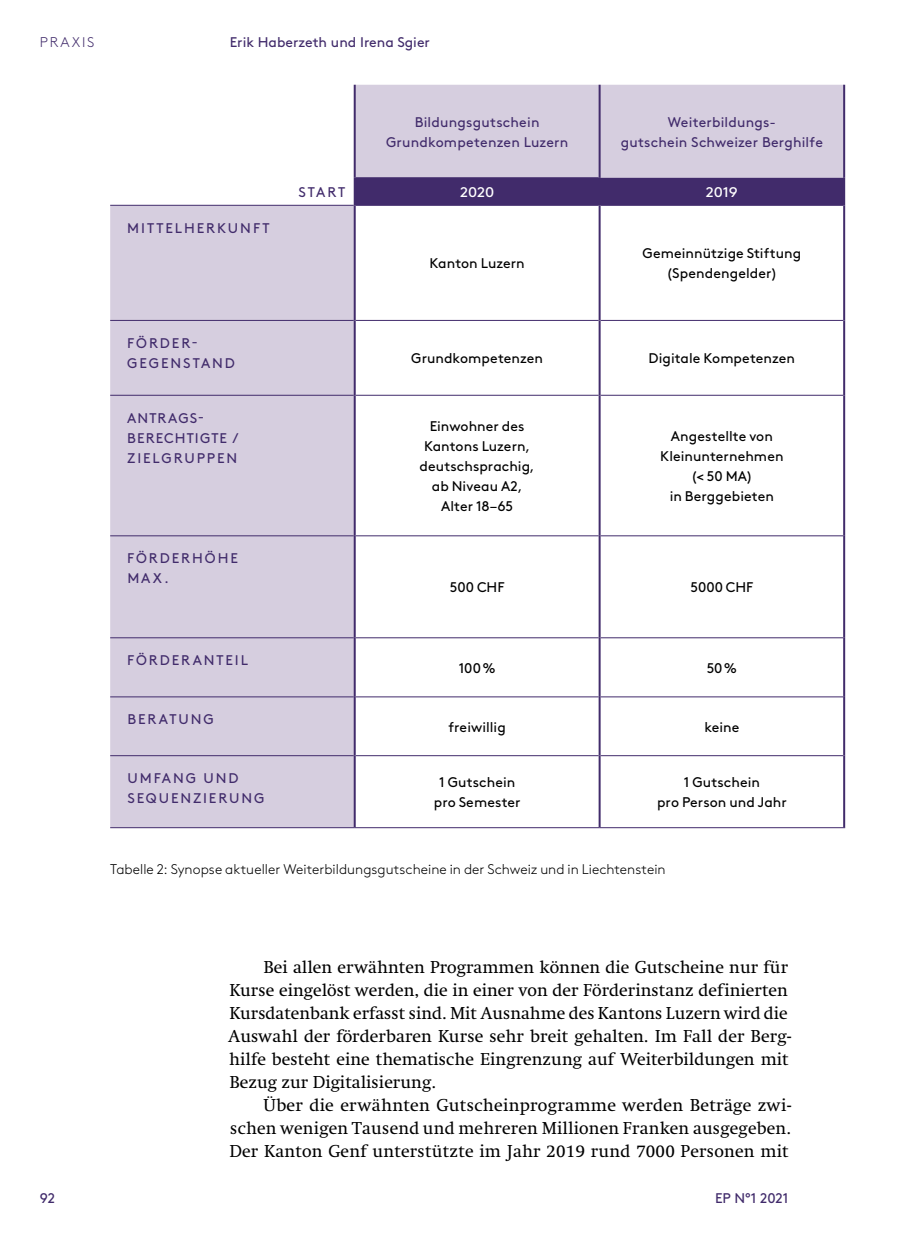
<style>
.page{position:relative;width:902px;height:1242px;background:#fff}
.page>*{position:absolute;margin:0;border:0;box-sizing:border-box;transform-origin:0 0}
.t1{font:17.6px/23px "Swift LT Pro";color:#000}
.t2{font:14px/20px "Brown Pro";letter-spacing:.005em;color:#000;text-align:center}
.t3{font:14px/20px "Brown Pro";letter-spacing:.015em;color:#412b6b;text-align:center}
.t4{font:300 14px "Brown Pro";letter-spacing:.005em;color:#000}
.t5{font:14px/20px "Brown Pro";letter-spacing:.14em;color:#412b6b}
.t6{font:14px/20px "Brown Pro";letter-spacing:.07em;color:#412b6b}
.t7{font:14px "Brown Pro";color:#412b6b}
.t8{font:14px "Brown Pro";letter-spacing:.135em;color:#412b6b}
.t9{font:14px "Brown Pro";letter-spacing:-.01em;color:#fff;scale:1.11 1}
.t10{font:300 14px "Brown Pro";letter-spacing:.13em;color:#412b6b}
</style>
<div class="page">
<svg style="left:110px;top:85px;width:733px;height:742px"></svg>
<div style="left:355px;top:178px;width:488px;height:27px;background:#412b6b"></div>
<hr style="left:355px;top:205px;width:243px;height:1px;background:#412b6b">
<hr style="left:600px;top:205px;width:243px;height:1px;background:#412b6b">
<hr style="left:355px;top:320px;width:243px;height:1px;background:#412b6b">
<hr style="left:600px;top:320px;width:243px;height:1px;background:#412b6b">
<hr style="left:355px;top:395px;width:243px;height:1px;background:#412b6b">
<hr style="left:600px;top:395px;width:243px;height:1px;background:#412b6b">
<hr style="left:355px;top:535px;width:243px;height:1px;background:#412b6b">
<hr style="left:600px;top:535px;width:243px;height:1px;background:#412b6b">
<hr style="left:355px;top:637px;width:243px;height:1px;background:#412b6b">
<hr style="left:600px;top:637px;width:243px;height:1px;background:#412b6b">
<hr style="left:355px;top:696px;width:243px;height:1px;background:#412b6b">
<hr style="left:600px;top:696px;width:243px;height:1px;background:#412b6b">
<hr style="left:355px;top:755px;width:243px;height:1px;background:#412b6b">
<hr style="left:600px;top:755px;width:243px;height:1px;background:#412b6b">
<hr style="left:354px;top:827px;width:245px;height:1px;background:#412b6b">
<hr style="left:599px;top:827px;width:246px;height:1px;background:#412b6b">
<hr style="left:110px;top:205px;width:243px;height:1px;background:#412b6b">
<hr style="left:110px;top:320px;width:243px;height:1px;background:#412b6b">
<hr style="left:110px;top:395px;width:243px;height:1px;background:#412b6b">
<hr style="left:110px;top:535px;width:243px;height:1px;background:#412b6b">
<hr style="left:110px;top:637px;width:243px;height:1px;background:#412b6b">
<hr style="left:110px;top:696px;width:243px;height:1px;background:#412b6b">
<hr style="left:110px;top:755px;width:243px;height:1px;background:#412b6b">
<hr style="left:110px;top:827px;width:244px;height:1px;background:#412b6b">
<hr style="left:353px;top:178px;width:2px;height:27px;background:#412b6b">
<hr style="left:353px;top:205px;width:2px;height:115px;background:#412b6b">
<hr style="left:353px;top:320px;width:2px;height:75px;background:#412b6b">
<hr style="left:353px;top:395px;width:2px;height:141px;background:#412b6b">
<hr style="left:353px;top:536px;width:2px;height:102px;background:#412b6b">
<hr style="left:353px;top:638px;width:2px;height:59px;background:#412b6b">
<hr style="left:353px;top:697px;width:2px;height:58px;background:#412b6b">
<hr style="left:353px;top:755px;width:2px;height:72px;background:#412b6b">
<hr style="left:843px;top:85px;width:2px;height:93px;background:#412b6b">
<hr style="left:598px;top:178px;width:2px;height:27px;background:#412b6b">
<hr style="left:843px;top:178px;width:2px;height:27px;background:#412b6b">
<hr style="left:598px;top:205px;width:2px;height:115px;background:#412b6b">
<hr style="left:843px;top:205px;width:2px;height:115px;background:#412b6b">
<hr style="left:598px;top:320px;width:2px;height:75px;background:#412b6b">
<hr style="left:843px;top:320px;width:2px;height:75px;background:#412b6b">
<hr style="left:598px;top:395px;width:2px;height:141px;background:#412b6b">
<hr style="left:843px;top:395px;width:2px;height:141px;background:#412b6b">
<hr style="left:598px;top:536px;width:2px;height:102px;background:#412b6b">
<hr style="left:843px;top:536px;width:2px;height:102px;background:#412b6b">
<hr style="left:598px;top:638px;width:2px;height:59px;background:#412b6b">
<hr style="left:843px;top:638px;width:2px;height:59px;background:#412b6b">
<hr style="left:598px;top:697px;width:2px;height:58px;background:#412b6b">
<hr style="left:843px;top:697px;width:2px;height:58px;background:#412b6b">
<hr style="left:598px;top:755px;width:2px;height:72px;background:#412b6b">
<hr style="left:843px;top:755px;width:2px;height:72px;background:#412b6b">
<hr style="left:598px;top:85px;width:2px;height:93px;background:#412b6b">
<hr style="left:355px;top:177px;width:243px;height:1px;background:#412b6b">
<hr style="left:353px;top:85px;width:2px;height:93px;background:#412b6b">
<p class="t10" style="left:40px;top:32px;width:56px">PRAXIS</p>
<p class="t7" style="left:230px;top:32px;width:202px">Erik Haberzeth und Irena Sgier</p>
<p class="t3" style="left:386px;top:110px;width:184px">Bildungsgutschein<br>Grundkompetenzen Luzern</p>
<p class="t3" style="left:620px;top:110px;width:204px">Weiterbildungs-<br>gutschein Schweizer Berghilfe</p>
<p class="t5" style="left:127px;top:217px;width:144px">MITTELHERKUNFT</p>
<p class="t5" style="left:127px;top:332px;width:109px">FÖRDER-<br>GEGENSTAND</p>
<p class="t6" style="left:298px;top:181px;width:48px">START</p>
<p class="t9" style="left:460px;top:181px;width:32px">2020</p>
<p class="t9" style="left:706px;top:181px;width:30px">2019</p>
<p class="t2" style="left:429px;top:252px;width:97px">Kanton Luzern</p>
<p class="t2" style="left:642px;top:242px;width:160px">Gemeinnützige Stiftung (Spendengelder)</p>
<p class="t2" style="left:411px;top:347px;width:133px">Grundkompetenzen</p>
<p class="t2" style="left:648px;top:347px;width:148px">Digitale Kompetenzen</p>
<p class="t6" style="left:127px;top:407px;width:113px">ANTRAGS-<br>BERECHTIGTE /<br>ZIELGRUPPEN</p>
<p class="t2" style="left:419px;top:415px;width:117px">Einwohner des<br>Kantons Luzern, deutschsprachig, ab Niveau A2,<br>Alter 18–65</p>
<p class="t2" style="left:660px;top:425px;width:125px">Angestellte von<br>Kleinunternehmen (&lt; 50 MA)<br>in Berggebieten</p>
<p class="t5" style="left:127px;top:547px;width:112px">FÖRDERHÖHE<br>MAX.</p>
<p class="t8" style="left:127px;top:650px;width:122px">FÖRDERANTEIL</p>
<p class="t5" style="left:127px;top:708px;width:88px">BERATUNG</p>
<p class="t2" style="left:450px;top:576px;width:56px">500 CHF</p>
<p class="t2" style="left:690px;top:576px;width:64px">5000 CHF</p>
<p class="t2" style="left:458px;top:656px;width:38px">100%</p>
<p class="t2" style="left:706px;top:656px;width:32px">50%</p>
<p class="t2" style="left:448px;top:715px;width:59px">freiwillig</p>
<p class="t2" style="left:704px;top:715px;width:37px">keine</p>
<p class="t5" style="left:127px;top:767px;width:139px">UMFANG UND<br>SEQUENZIERUNG</p>
<p class="t2" style="left:434px;top:771px;width:88px">1 Gutschein pro Semester</p>
<p class="t2" style="left:657px;top:771px;width:131px">1 Gutschein<br>pro Person und Jahr</p>
<p class="t4" style="left:110px;top:859px;width:557px">Tabelle 2: Synopse aktueller Weiterbildungsgutscheine in der Schweiz und in Liechtenstein</p>
<p class="t1" style="left:228px;top:955px;width:564px;text-indent:35px">Bei allen erwähnten Programmen können die Gutscheine nur für Kurse eingelöst werden, die in einer von der Förderinstanz definierten Kursdatenbank erfasst sind. Mit Ausnahme des Kantons Luzern wird die Auswahl der förderbaren Kurse sehr breit gehalten. Im Fall der Berg&shy;hilfe besteht eine thematische Eingrenzung auf Weiterbildungen mit Bezug zur Digitalisierung.</p>
<p class="t1" style="left:229px;top:1093px;width:563px;text-align:justify;text-indent:34px">Über die erwähnten Gutscheinprogramme werden Beträge zwi&shy;schen wenigen Tausend und mehreren Millionen Franken ausgegeben.<br>Der Kanton Genf unterstützte im Jahr 2019 rund 7000 Personen mit</p>
<p class="t6" style="left:40px;top:1187px;width:17px">92</p>
<p class="t6" style="left:715px;top:1187px;width:75px">EP N°1 2021</p>
</div>
